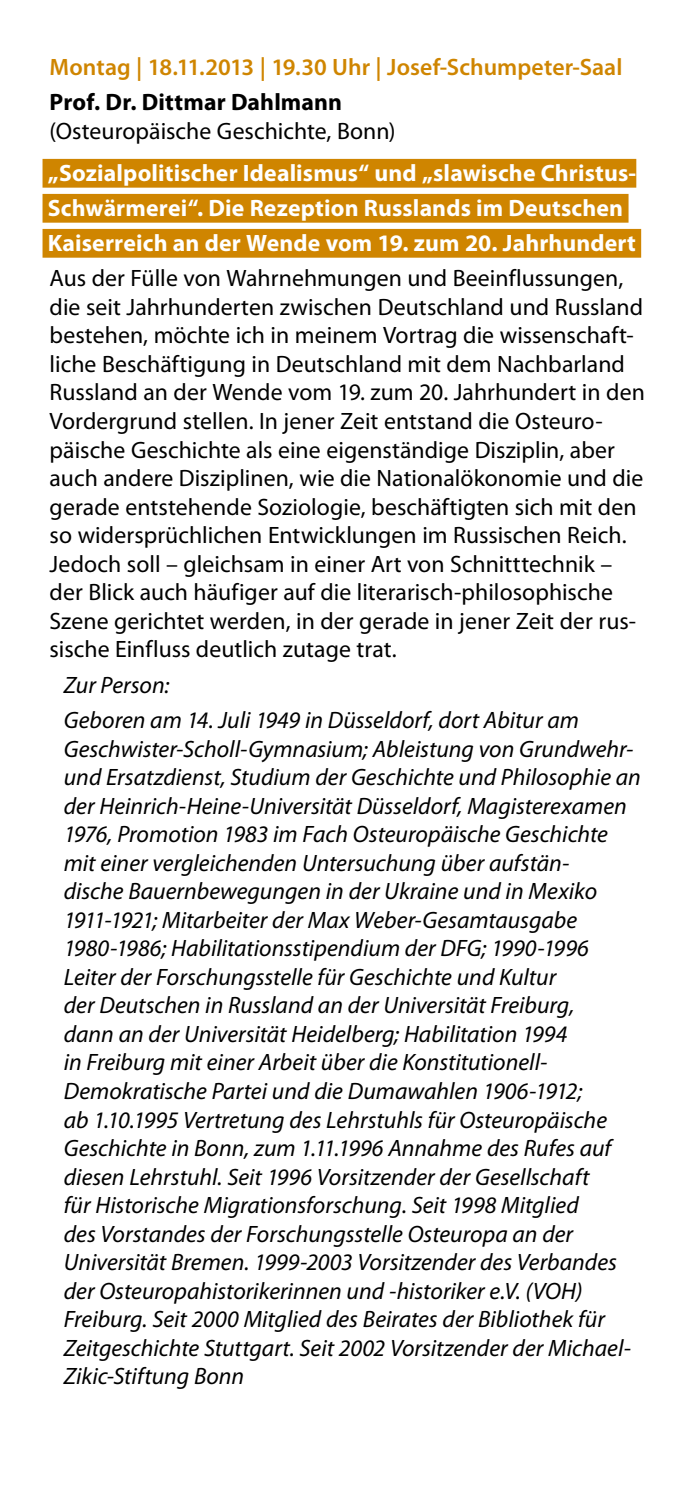
<style>
.page{position:relative;width:684px;height:1489px;background:#fff}
.page>*{position:absolute;margin:0;border:0;box-sizing:border-box;transform-origin:0 0}
.t1{font:italic 23.75px/28.5px "Myriad Pro";color:#000}
.t2{font:23.75px/28.5px "Myriad Pro";letter-spacing:.005em;color:#000}
.t3{font:700 23.75px/35px "Myriad Pro";letter-spacing:.005em;color:#fff}
.t4{font:600 23.75px "Myriad Pro";letter-spacing:.005em;color:#cf8500}
.t5{font:700 23.75px "Myriad Pro";letter-spacing:.005em;color:#000}
</style>
<div class="page">
<div style="left:43px;top:159px;width:593px;height:29px;background:#cf8500"></div>
<div style="left:43px;top:194px;width:585px;height:29px;background:#cf8500"></div>
<div style="left:43px;top:229px;width:598px;height:29px;background:#cf8500"></div>
<p class="t4" style="left:50px;top:51px;width:574px">Montag | 18.11.2013 | 19.30 Uhr | Josef-Schumpeter-Saal</p>
<p class="t5" style="left:50px;top:87px;width:294px">Prof. Dr. Dittmar Dahlmann</p>
<p class="t2" style="left:50px;top:116px;width:347px">(Osteuropäische Geschichte, Bonn)</p>
<p class="t3" style="left:48px;top:154px;width:590px">„Sozialpolitischer Idealismus“ und „slawische Christus-<br>Schwärmerei“. Die Rezeption Russlands im Deutschen<br>Kaiserreich an der Wende vom 19. zum 20. Jahrhundert</p>
<p class="t2" style="left:50px;top:264px;width:597px">Aus der Fülle von Wahrnehmungen und Beeinflussungen, die seit Jahrhunderten zwischen Deutschland und Russland bestehen, möchte ich in meinem Vortrag die wissenschaft&shy;liche Beschäftigung in Deutschland mit dem Nachbarland Russland an der Wende vom 19. zum 20. Jahrhundert in den Vordergrund stellen. In jener Zeit entstand die Osteuro&shy;päische Geschichte als eine eigenständige Disziplin, aber auch andere Disziplinen, wie die Nationalökonomie und die gerade entstehende Soziologie, beschäftigten sich mit den so widersprüchlichen Entwicklungen im Russischen Reich.<br>Jedoch soll – gleichsam in einer Art von Schnitttechnik – der Blick auch häufiger auf die literarisch-philosophische Szene gerichtet werden, in der gerade in jener Zeit der rus&shy;sische Einfluss deutlich zutage trat.</p>
<p class="t1" style="left:64px;top:666px;width:517px;line-height:35.5px">Zur Person:<br>Geboren am 14. Juli 1949 in Düsseldorf, dort Abitur am</p>
<p class="t1" style="left:64px;top:734px;width:579px">Geschwister-Scholl-Gymnasium; Ableistung von Grundwehr&shy;und Ersatzdienst, Studium der Geschichte und Philosophie an der Heinrich-Heine-Universität Düsseldorf, Magisterexamen 1976, Promotion 1983 im Fach Osteuropäische Geschichte mit einer vergleichenden Untersuchung über aufstän-<br>dische Bauernbewegungen in der Ukraine und in Mexiko 1911-1921; Mitarbeiter der Max Weber-Gesamtausgabe 1980-1986; Habilitationsstipendium der DFG; 1990-1996<br>Leiter der Forschungsstelle für Geschichte und Kultur<br>der Deutschen in Russland an der Universität Freiburg,<br>dann an der Universität Heidelberg; Habilitation 1994<br>in Freiburg mit einer Arbeit über die Konstitutionell-Demokratische Partei und die Dumawahlen 1906-1912;<br>ab 1.10.1995 Vertretung des Lehrstuhls für Osteuropäische Geschichte in Bonn, zum 1.11.1996 Annahme des Rufes auf diesen Lehrstuhl. Seit 1996 Vorsitzender der Gesellschaft<br>für Historische Migrationsforschung. Seit 1998 Mitglied<br>des Vorstandes der Forschungsstelle Osteuropa an der Universität Bremen. 1999-2003 Vorsitzender des Verbandes der Osteuropahistorikerinnen und -historiker e.V. (VOH)<br>Freiburg. Seit 2000 Mitglied des Beirates der Bibliothek für Zeitgeschichte Stuttgart. Seit 2002 Vorsitzender der Michael-Zikic-Stiftung Bonn</p>
</div>
